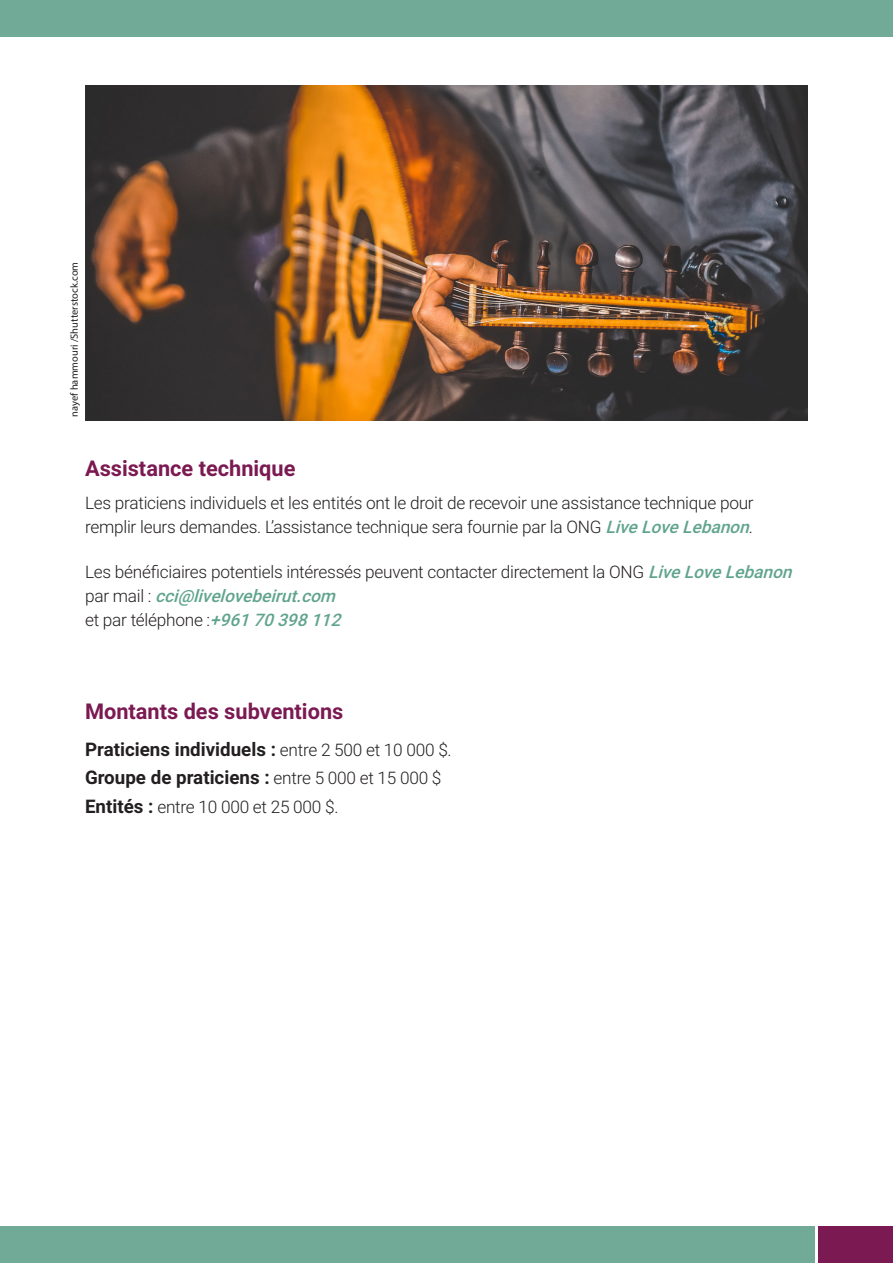
<style>
.page{position:relative;width:893px;height:1263px;background:#fff}
.page>*{position:absolute;margin:0;border:0;box-sizing:border-box;transform-origin:0 0}
.t1{font:700 21.75px "Roboto";color:#7b1952}
.t2{font:700 18.75px "Roboto";color:#231f20}
.t3{font:300 17.25px/24px "Roboto";letter-spacing:-.015em;color:#231f20}
.copyright{font:10.5px "Myriad Pro";color:#231f20}
.s1{font-weight:500;font-style:italic;color:#60a48d}
.s2{font-weight:300;font-size:17.25px}
.s3{font-weight:700;font-size:18.75px}
</style>
<div class="page">
<div style="left:0;top:0;width:893px;height:37px;background:#71aa96"></div>
<div style="left:0;top:1226px;width:815px;height:37px;background:#71aa96"></div>
<div style="left:818px;top:1226px;width:75px;height:37px;background:#7b1952"></div>
<img style="left:85px;top:85px;width:723px;height:336px">
<p class="copyright" style="left:68px;top:417px;width:156px;rotate:-90deg">nayef hammouri /Shutterstock.com</p>
<p class="t1" style="left:85px;top:453px;width:212px">Assistance technique</p>
<p class="t3" style="left:85px;top:491px;width:671px">Les praticiens individuels et les entités ont le droit de recevoir une assistance technique pour remplir leurs demandes. L’assistance technique sera fournie par la ONG <span class="s1">LiveLoveLebanon</span>.</p>
<p class="t3" style="left:85px;top:560px;width:714px">Les bénéficiaires potentiels intéressés peuvent contacter directement la ONG <span class="s1">LiveLoveLebanon </span>p a r m a i l : <span class="s1">cci@livelovebeirut.com</span></p>
<p class="t3" style="left:85px;top:608px;width:263px">et par téléphone :<span class="s1">+96170398112</span></p>
<p class="t1" style="left:85px;top:696px;width:260px">Montants des subventions</p>
<p class="t2" style="left:85px;top:736px;width:368px">Praticiens individuels : <span class="s2">entre 2 500 et 10 000 $.</span></p>
<p class="t2" style="left:85px;top:764px;width:358px">Groupe de praticiens : <span class="s2">entre 5 000 et 15 000 $</span></p>
<p class="t3" style="left:85px;top:794px;width:255px"><span class="s3">Entités :</span> entre 10 000 et 25 000 $.</p>
</div>
